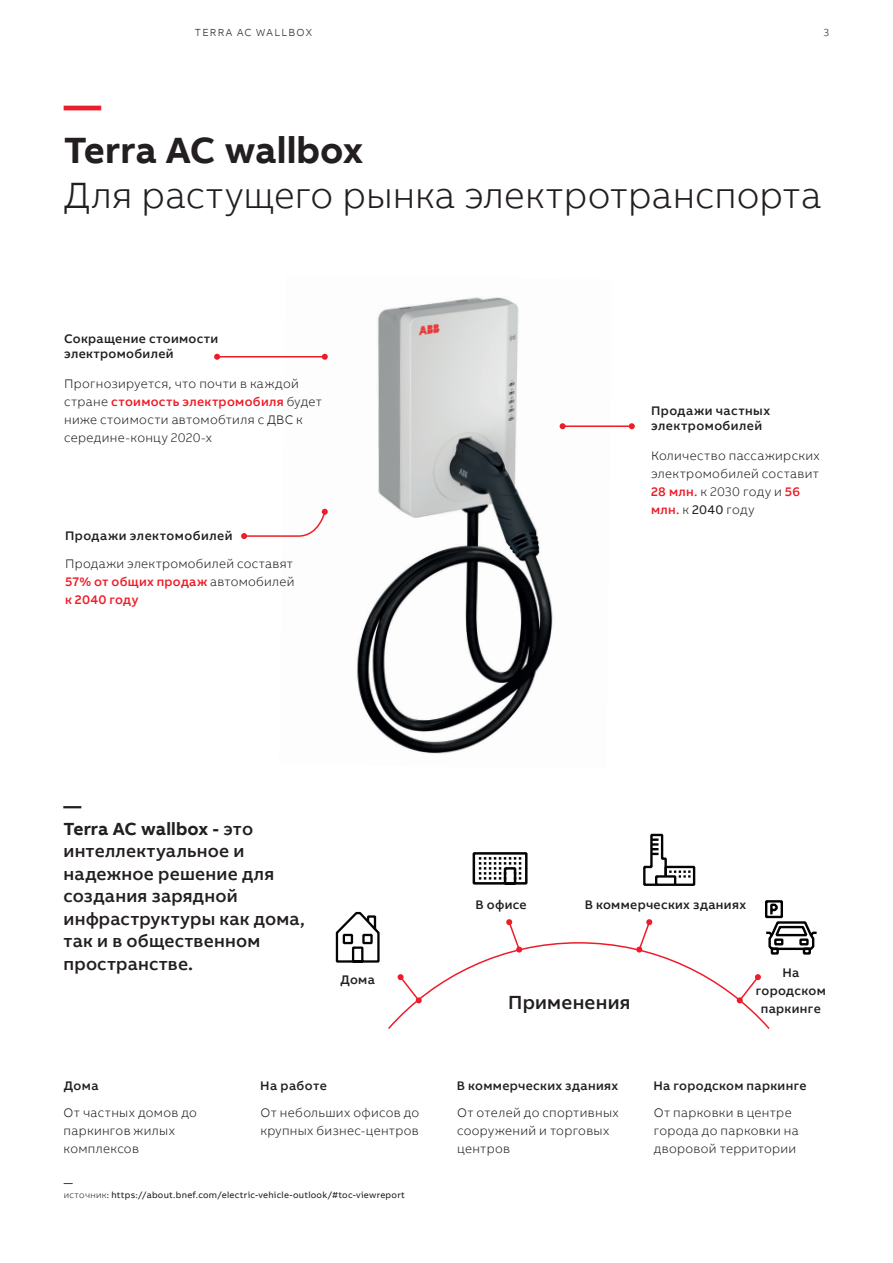
<style>
.page{position:relative;width:893px;height:1263px;background:#fff}
.page>*{position:absolute;margin:0;border:0;box-sizing:border-box;transform-origin:0 0}
.Subheadline_L_25pt_3{font:300 37.5px "AB Bvoice";letter-spacing:.005em;color:#231f20}
.Headline_L_25pt_30pt{font:700 37.5px "AB Bvoice";letter-spacing:-.005em;color:#231f20}
.Headline_L_25pt_30pt-2{font:700 37.5px "AB Bvoice";color:#ee1c28}
.Headline_S_13pt_18pt{font:500 19.5px "AB Bvoice";letter-spacing:.01em;color:#231f20}
.Copytext_8_5pt_12pt{font:500 18px/22.5px "AB Bvoice";letter-spacing:.01em;color:#231f20}
.Copytext_8_5pt_12pt-2{font:700 18px "AB Bvoice";color:#231f20}
.Copytext_8_5pt_12pt-3{font:300 12.75px/18px "AB Bvoice";letter-spacing:.025em;color:#231f20}
.Product_Title_8_5pt{font:500 12.75px/15px "AB Bvoice";letter-spacing:.03em;color:#231f20}
.Infographic_Descript{font:500 12.75px/18px "AB Bvoice";letter-spacing:.025em;color:#231f20;text-align:center}
.Copytext_8_5pt_12pt-4{font:500 12.75px "AB Bvoice";letter-spacing:.015em;color:#ee1c28}
.Header_Information_7{font:300 10.5px "AB Bvoice";letter-spacing:.12em;color:#231f20}
.Page_Number_Right_7p{font:300 10.5px "AB Bvoice";color:#231f20}
.Caption_6pt_8pt{font:9px "AB Bvoice";letter-spacing:.025em;color:#231f20}
.s1{font-weight:500;color:#ee1c28}
.s2{font-weight:700}
.s3{font-weight:400}
.s4{font-weight:300}
</style>
<div class="page">
<img style="left:279px;top:297px;width:285px;height:457px">
<svg style="left:472px;top:852px;width:56px;height:33px"></svg>
<svg style="left:643px;top:833px;width:53px;height:53px"></svg>
<div style="left:655px;top:875px;width:21px;height:11px;border:2px solid #020405"></div>
<svg style="left:241px;top:509px;width:87px;height:30px"></svg>
<hr style="left:217px;top:356px;width:108px;height:1px;background:#ee1c28">
<svg style="left:214px;top:354px;width:6px;height:6px"></svg>
<svg style="left:322px;top:354px;width:6px;height:6px"></svg>
<hr style="left:563px;top:425px;width:69px;height:2px;background:#ee1c28">
<svg style="left:560px;top:423px;width:6px;height:6px"></svg>
<svg style="left:629px;top:423px;width:6px;height:6px"></svg>
<svg style="left:335px;top:900px;width:482px;height:129px"></svg>
<p class="Header_Information_7" style="left:195px;top:26px;width:119px">TERRA AC WALLBOX</p>
<p class="Page_Number_Right_7p" style="left:823px;top:26px;width:7px">3</p>
<p class="Headline_L_25pt_30pt-2" style="left:64px;top:81px;width:39px">—</p>
<p class="Headline_L_25pt_30pt" style="left:64px;top:126px;width:301px">Terra AC wallbox</p>
<p class="Subheadline_L_25pt_3" style="left:64px;top:173px;width:759px">Для растущего рынка электротранспорта</p>
<p class="Product_Title_8_5pt" style="left:64px;top:331px;width:156px">Сокращение стоимости электромобилей</p>
<p class="Copytext_8_5pt_12pt-3" style="left:64px;top:374px;width:259px">Прогнозируется, что почти в каждой стране <span class="s1">стоимость электромобиля</span> будет ниже стоимости автомобтиля с ДВС к середине-концу 2020-х</p>
<p class="Product_Title_8_5pt" style="left:65px;top:528px;width:169px">Продажи электомобилей</p>
<p class="Copytext_8_5pt_12pt-3" style="left:65px;top:554px;width:231px">Продажи электромобилей составят<br><span class="s1">57% от общих продаж</span> автомобилей</p>
<p class="Copytext_8_5pt_12pt-4" style="left:65px;top:592px;width:75px">к 2040 году</p>
<p class="Copytext_8_5pt_12pt-2" style="left:64px;top:794px;width:19px">—</p>
<p class="Copytext_8_5pt_12pt" style="left:64px;top:817px;width:243px"><span class="s2">Terra AC wallbox -</span> это интеллектуальное и надежное решение для создания зарядной инфраструктуры как дома, так и в общественном пространстве<span class="s2">.</span></p>
<p class="Infographic_Descript" style="left:340px;top:970px;width:36px">Дома</p>
<p class="Product_Title_8_5pt" style="left:651px;top:403px;width:121px">Продажи частных электромобилей</p>
<p class="Copytext_8_5pt_12pt-3" style="left:651px;top:446px;width:170px">Количество пассажирских электромобилей составит<br><span class="s1">28 млн.</span> к 2030 году и <span class="s1">56 млн.</span> к <span class="s3">2040</span> году</p>
<p class="Infographic_Descript" style="left:476px;top:895px;width:53px">В офисе</p>
<p class="Infographic_Descript" style="left:585px;top:895px;width:163px">В коммерческих зданиях</p>
<p class="Headline_S_13pt_18pt" style="left:508px;top:990px;width:124px">Применения</p>
<p class="Infographic_Descript" style="left:756px;top:964px;width:71px">На городском паркинге</p>
<p class="Product_Title_8_5pt" style="left:64px;top:1078px;width:36px">Дома</p>
<p class="Product_Title_8_5pt" style="left:260px;top:1078px;width:68px">На работе</p>
<p class="Product_Title_8_5pt" style="left:457px;top:1078px;width:163px">В коммерческих зданиях</p>
<p class="Product_Title_8_5pt" style="left:654px;top:1078px;width:155px">На городском паркинге</p>
<p class="Copytext_8_5pt_12pt-3" style="left:64px;top:1103px;width:135px">От частных домов до паркингов жилых комплексов</p>
<p class="Copytext_8_5pt_12pt-3" style="left:260px;top:1103px;width:160px">От небольших офисов до крупных бизнес-центров</p>
<p class="Copytext_8_5pt_12pt-3" style="left:457px;top:1103px;width:163px">От отелей до спортивных сооружений и торговых центров</p>
<p class="Copytext_8_5pt_12pt-3" style="left:654px;top:1103px;width:147px">От парковки в центре города до парковки на дворовой территории</p>
<p class="Caption_6pt_8pt" style="left:64px;top:1178px;width:10px">—</p>
<p class="Caption_6pt_8pt" style="left:64px;top:1190px;width:343px"><span class="s4">источник</span>: https://about.bnef.com/electric-vehicle-outlook/#toc-viewreport</p>
</div>
